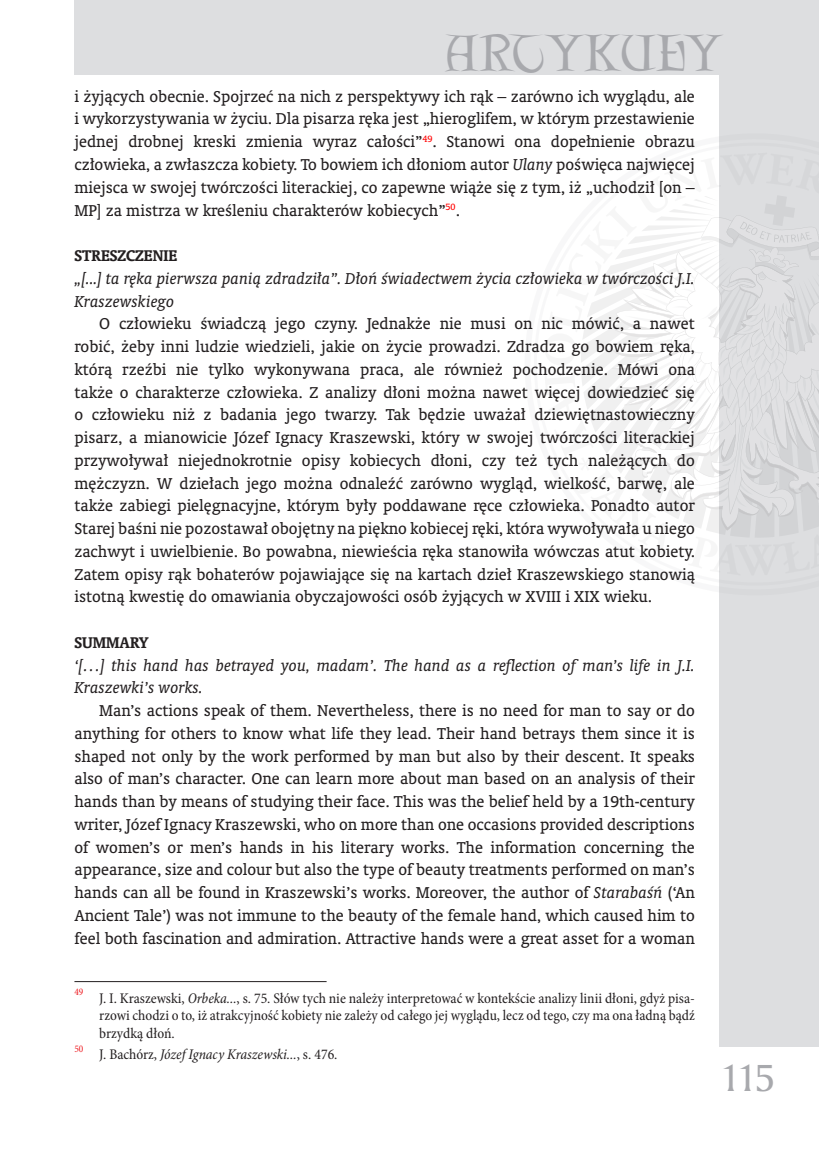
<style>
.page{position:relative;width:819px;height:1166px;background:#fff}
.page>*{position:absolute;margin:0;border:0;box-sizing:border-box;transform-origin:0 0}
.t1{font:46.55px "Lettergical PL";letter-spacing:-.005em;color:#a8a9ad}
.t2{font:36.75px "Amerigo PL";color:#a8a9ad}
.Normalny_PK{font:15.75px/22.8px "Oranda PL";color:#231f20;text-align:justify}
.Normalny_PK-2{font:italic 15.75px/22.8px "Oranda PL";color:#231f20}
.Normalny_PK-3{font:700 15.75px "Oranda PL";color:#231f20}
.przypisy_PK{font:condensed 14.88px/17.8px "Minion Pro";color:#231f20;text-align:justify}
.przypisy_PK-2{font:italic condensed 14.88px "Minion Pro";letter-spacing:-.005em;color:#231f20}
.przypisy_PK-3{font:condensed 10.15px "Minion Pro";color:#ee1d23}
.s1{font-style:italic}
.s2{font-style:normal}
</style>
<div class="page">
<div style="left:719px;top:0;width:100px;height:1047px;background:#dddee0"></div>
<div style="left:74px;top:0;width:745px;height:74px;background:#dddee0"></div>
<svg style="left:581px;top:196px;width:238px;height:341px"></svg>
<hr style="left:74px;top:981px;width:252px;height:1px;background:#231f20">
<h1 class="t1" style="left:445px;top:25px;width:279px">ARTYKUŁY</h1>
<p class="Normalny_PK" style="left:74px;top:85px;width:622px">i żyjących obecnie. Spojrzeć na nich z perspektywy ich rąk – zarówno ich wyglądu, ale i wykorzystywania w życiu. Dla pisarza ręka jest „hieroglifem, w którym przestawienie jednej drobnej kreski zmienia wyraz całości”<sup>49</sup>. Stanowi ona dopełnienie obrazu człowieka, a zwłaszcza kobiety. To bowiem ich dłoniom autor <span class="s1">Ulany</span> poświęca najwięcej miejsca w swojej twórczości literackiej, co zapewne wiąże się z tym, iż „uchodził [on – MP] za mistrza w kreśleniu charakterów kobiecych”<sup>50</sup>.</p>
<p class="Normalny_PK-3" style="left:74px;top:245px;width:104px">STRESZCZENIE</p>
<p class="Normalny_PK-2" style="left:74px;top:267px;width:622px">„[...] ta ręka pierwsza panią zdradziła”. Dłoń świadectwem życia człowieka w twórczości J.I.<br>Kraszewskiego</p>
<p class="Normalny_PK" style="left:74px;top:312px;width:622px;text-indent:25px">O człowieku świadczą jego czyny. Jednakże nie musi on nic mówić, a nawet robić, żeby inni ludzie wiedzieli, jakie on życie prowadzi. Zdradza go bowiem ręka, którą rzeźbi nie tylko wykonywana praca, ale również pochodzenie. Mówi ona także o charakterze człowieka. Z analizy dłoni można nawet więcej dowiedzieć się o człowieku niż z badania jego twarzy. Tak będzie uważał dziewiętnastowieczny pisarz, a mianowicie Józef Ignacy Kraszewski, który w swojej twórczości literackiej przywoływał niejednokrotnie opisy kobiecych dłoni, czy też tych należących do mężczyzn. W dziełach jego można odnaleźć zarówno wygląd, wielkość, barwę, ale także zabiegi pielęgnacyjne, którym były poddawane ręce człowieka. Ponadto autor Starej baśni nie pozostawał obojętny na piękno kobiecej ręki, która wywoływała u niego zachwyt i uwielbienie. Bo powabna, niewieścia ręka stanowiła wówczas atut kobiety.<br>Zatem opisy rąk bohaterów pojawiające się na kartach dzieł Kraszewskiego stanowią istotną kwestię do omawiania obyczajowości osób żyjących w XVIII i XIX wieku.</p>
<p class="Normalny_PK-3" style="left:74px;top:632px;width:76px">SUMMARY</p>
<p class="Normalny_PK-2" style="left:74px;top:653px;width:622px">‘[…] this hand has betrayed you, madam’. The hand as a reflection of man’s life in J.I.<br>Kraszewki’s works.</p>
<p class="Normalny_PK" style="left:74px;top:699px;width:622px;text-indent:25px">Man’s actions speak of them. Nevertheless, there is no need for man to say or do anything for others to know what life they lead. Their hand betrays them since it is shaped not only by the work performed by man but also by their descent. It speaks also of man’s character. One can learn more about man based on an analysis of their hands than by means of studying their face. This was the belief held by a 19th-century writer, Józef Ignacy Kraszewski, who on more than one occasions provided descriptions of women’s or men’s hands in his literary works. The information concerning the appearance, size and colour but also the type of beauty treatments performed on man’s hands can all be found in Kraszewski’s works. Moreover, the author of <span class="s1">Starabaśń</span> (‘An Ancient Tale’) was not immune to the beauty of the female hand, which caused him to feel both fascination and admiration. Attractive hands were a great asset for a woman</p>
<p class="przypisy_PK-3" style="left:74px;top:985px;width:11px">49</p>
<p class="przypisy_PK-3" style="left:74px;top:1042px;width:11px">50</p>
<p class="przypisy_PK" style="left:99px;top:989px;width:597px">J. I. Kraszewski, <span class="s1">Orbeka...</span>, s. 75. Słów tych nie należy interpretować w kontekście analizy linii dłoni, gdyż pisa&shy;rzowi chodzi o to, iż atrakcyjność kobiety nie zależy od całego jej wyglądu, lecz od tego, czy ma ona ładną bądź brzydką dłoń.</p>
<p class="przypisy_PK-2" style="left:99px;top:1044px;width:240px"><span class="s2">J. Bachórz,</span> Józef Ignacy Kraszewski...<span class="s2">, s. 476.</span></p>
<h2 class="t2" style="left:719px;top:1053px;width:57px">115</h2>
</div>
